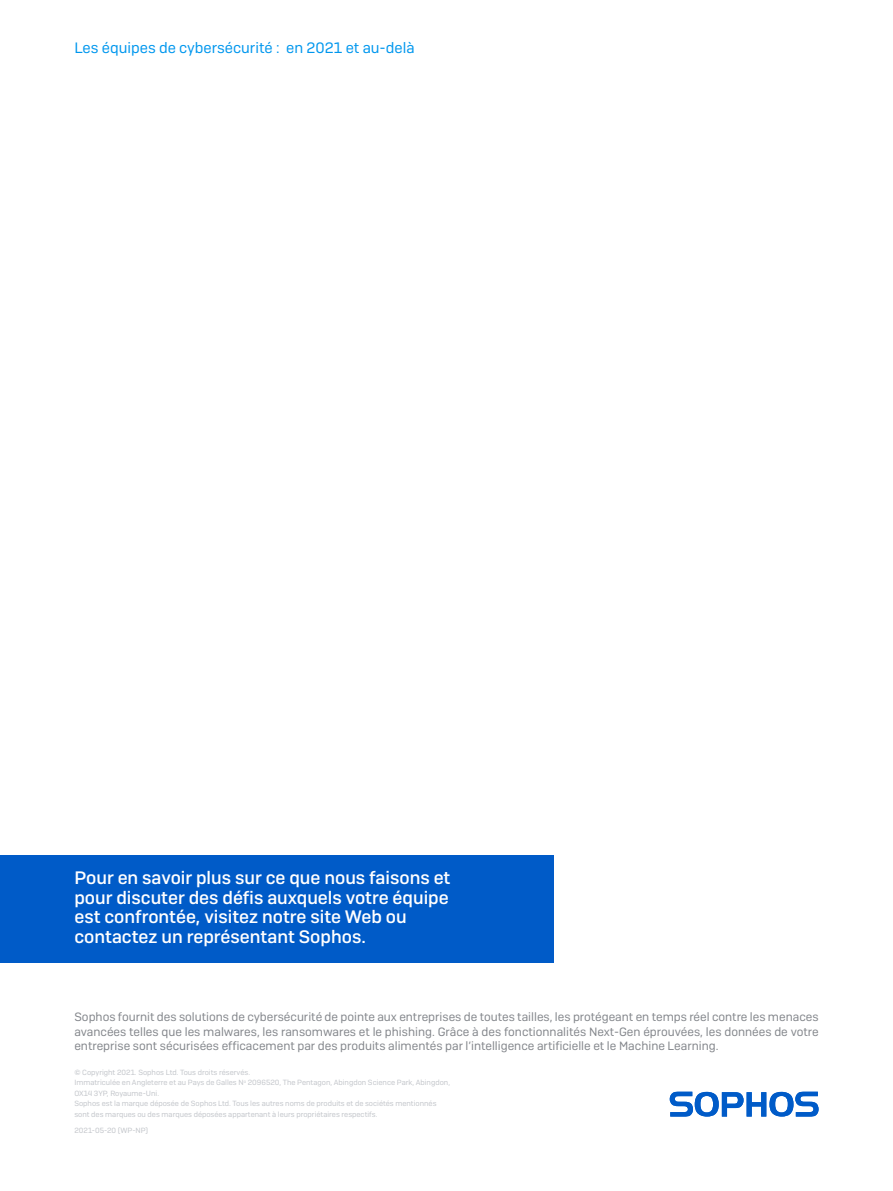
<style>
.page{position:relative;width:893px;height:1191px;background:#fff}
.page>*{position:absolute;margin:0;border:0;box-sizing:border-box;transform-origin:0 0}
.Call_Out_Copy{font:500 18px/19.5px "Sophos Sans";color:#fff}
.t1{font:15px "Sophos Sans";color:#0097ee}
.Sophos_Discription{font:12px/14.4px "Sophos Sans";color:#83868b;text-align:justify}
.Copyright{font:7.5px/10.5px "Sophos Sans";color:#c2c5ca}
.Job_No__and_Version{font:7.5px "Sophos Sans";color:#c2c5ca}
</style>
<div class="page">
<svg style="left:670px;top:1091px;width:149px;height:25px"></svg>
<div style="left:0;top:854px;width:554px;height:108px;background:#005bc8"></div>
<p class="t1" style="left:74px;top:39px;width:342px">Les équipes de cybersécurité : en 2021 et au-delà</p>
<p class="Call_Out_Copy" style="left:74px;top:867px;width:378px">Pour en savoir plus sur ce que nous faisons et pour discuter des défis auxquels votre équipe est confrontée, visitez notre site Web ou contactez un représentant Sophos.</p>
<p class="Sophos_Discription" style="left:74px;top:1009px;width:746px">Sophos fournit des solutions de cybersécurité de pointe aux entreprises de toutes tailles, les protégeant en temps réel contre les menaces avancées telles que les malwares, les ransomwares et le phishing. Grâce à des fonctionnalités Next-Gen éprouvées, les données de votre entreprise sont sécurisées efficacement par des produits alimentés par l’intelligence artificielle et le Machine Learning.</p>
<p class="Copyright" style="left:74px;top:1066px;width:177px">© Copyright 2021. Sophos Ltd. Tous droits réservés.</p>
<p class="Copyright" style="left:74px;top:1077px;width:377px">Immatriculée en Angleterre et au Pays de Galles N<sup>o</sup> 2096520, The Pentagon, Abingdon Science Park, Abingdon,<br>OX14 3YP, Royaume-Uni.</p>
<p class="Copyright" style="left:74px;top:1098px;width:364px">Sophos est la marque déposée de Sophos Ltd. Tous les autres noms de produits et de sociétés mentionnés sont des marques ou des marques déposées appartenant à leurs propriétaires respectifs.</p>
<p class="Job_No__and_Version" style="left:74px;top:1125px;width:75px">2021-05-20 (WP-NP)</p>
</div>
